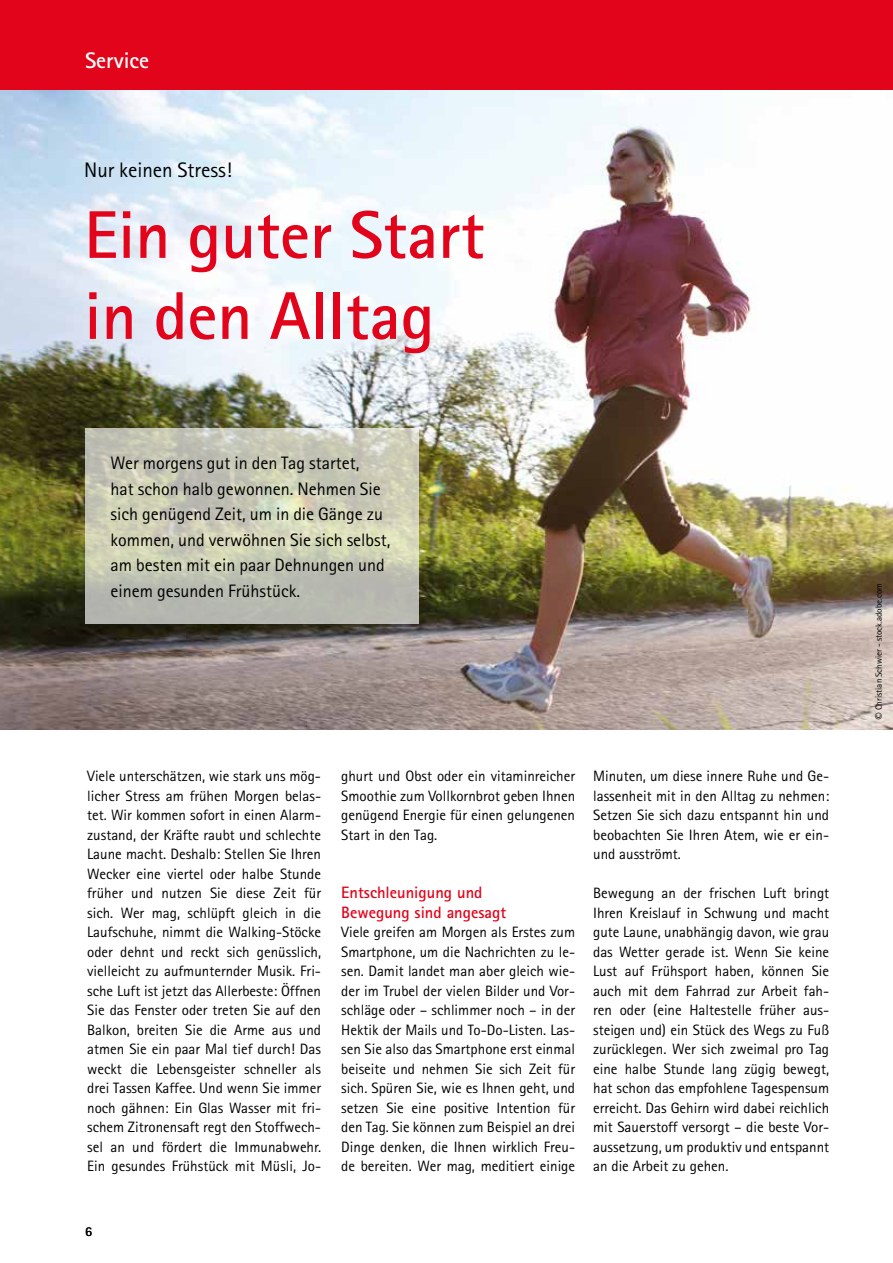
<style>
.page{position:relative;width:893px;height:1263px;background:#fff}
.page>*{position:absolute;margin:0;border:0;box-sizing:border-box;transform-origin:0 0}
.t1{font:700 67.5px/81px "Rotis Sans Serif Std";color:#e1041a}
.t2{font:700 22.5px "Rotis Sans Serif Std";color:#fff}
.t3{font:21px "Rotis Sans Serif Std";color:#000}
.t4{font:18px/25.5px "Rotis Sans Serif Std";color:#000}
.t5{font:700 16.5px/19.5px "Rotis Sans Serif Std";color:#e1041a}
.t6{font:15px/19.5px "Rotis Sans Serif Std";color:#000;text-align:justify}
.t7{font:13.5px "Rotis Sans Serif Std";color:#000}
.t8{font:9px "Rotis Sans Serif Std";color:#000}
.s1{font-family:"CDU Kievit Tab";font-style:italic}
</style>
<div class="page">
<img style="left:0;top:89px;width:893px;height:640px">
<div style="left:0;top:0;width:893px;height:89px;background:#e1041a"></div>
<svg style="left:85px;top:428px;width:333px;height:196px;background:#c6c7b5"></svg>
<h2 class="t2" style="left:85px;top:46px;width:66px">Service</h2>
<h2 class="t2" style="left:85px;top:46px;width:60px">Rubrik</h2>
<h3 class="t3" style="left:84px;top:157px;width:149px">Nur keinen Stress!</h3>
<h1 class="t1" style="left:84px;top:193px;width:402px">Ein guter Start in den Alltag</h1>
<p class="t4" style="left:111px;top:450px;width:282px">Wer morgens gut in den Tag startet,<br>hat schon halb gewonnen. Nehmen Sie sich genügend Zeit, um in die Gänge zu kommen, und verwöhnen Sie sich selbst, am besten mit ein paar Dehnungen und einem gesunden Frühstück.</p>
<p class="t6" style="left:87px;top:766px;width:235px">Viele unterschätzen, wie stark uns mög&shy;licher Stress am frühen Morgen belas&shy;tet. Wir kommen sofort in einen Alarm&shy;zustand, der Kräfte raubt und schlechte Laune macht. Deshalb: Stellen Sie Ihren Wecker eine viertel oder halbe Stunde früher und nutzen Sie diese Zeit für sich. Wer mag, schlüpft gleich in die Laufschuhe, nimmt die Walking-Stöcke oder dehnt und reckt sich genüsslich, vielleicht zu aufmunternder Musik. Fri&shy;sche Luft ist jetzt das Allerbeste: Öffnen Sie das Fenster oder treten Sie auf den Balkon, breiten Sie die Arme aus und atmen Sie ein paar Mal tief durch! Das weckt die Lebensgeister schneller als drei Tassen Kaffee. Und wenn Sie immer noch gähnen: Ein Glas Wasser mit fri&shy;schem Zitronensaft regt den Stoffwech&shy;sel an und fördert die Immunabwehr.<br>Ein gesundes Frühstück mit Müsli, Jo-</p>
<p class="t6" style="left:341px;top:766px;width:235px">ghurt und Obst oder ein vitaminreicher Smoothie zum Vollkornbrot geben Ihnen genügend Energie für einen gelungenen Start in den Tag.</p>
<p class="t5" style="left:341px;top:883px;width:166px">Entschleunigung und<br>Bewegung sind angesagt</p>
<p class="t6" style="left:341px;top:922px;width:235px">Viele greifen am Morgen als Erstes zum Smartphone, um die Nachrichten zu le&shy;sen. Damit landet man aber gleich wie&shy;der im Trubel der vielen Bilder und Vor&shy;schläge oder – schlimmer noch – in der Hektik der Mails und To-Do-Listen. Las&shy;sen Sie also das Smartphone erst einmal beiseite und nehmen Sie sich Zeit für sich. Spüren Sie, wie es Ihnen geht, und setzen Sie eine positive Intention für den Tag. Sie können zum Beispiel an drei Dinge denken, die Ihnen wirklich Freu&shy;de bereiten. Wer mag, meditiert einige</p>
<p class="t6" style="left:593px;top:766px;width:238px">Minuten, um diese innere Ruhe und Ge&shy;lassenheit mit in den Alltag zu nehmen:<br>Setzen Sie sich dazu entspannt hin und beobachten Sie Ihren Atem, wie er ein&shy;und ausströmt.</p>
<p class="t6" style="left:593px;top:883px;width:238px">Bewegung an der frischen Luft bringt Ihren Kreislauf in Schwung und macht gute Laune, unabhängig davon, wie grau das Wetter gerade ist. Wenn Sie keine Lust auf Frühsport haben, können Sie auch mit dem Fahrrad zur Arbeit fah&shy;ren oder (eine Haltestelle früher aus&shy;steigen und) ein Stück des Wegs zu Fuß zurücklegen. Wer sich zweimal pro Tag eine halbe Stunde lang zügig bewegt, hat schon das empfohlene Tagespensum erreicht. Das Gehirn wird dabei reichlich mit Sauerstoff versorgt – die beste Vor&shy;aussetzung, um produktiv und entspannt an die Arbeit zu gehen.</p>
<p class="t7" style="left:85px;top:1224px;width:8px">6</p>
<p class="t8" style="left:873px;top:720px;width:138px;rotate:-90deg"><span class="s1">©</span> Christian Schwier - stock.adobe.com</p>
</div>
